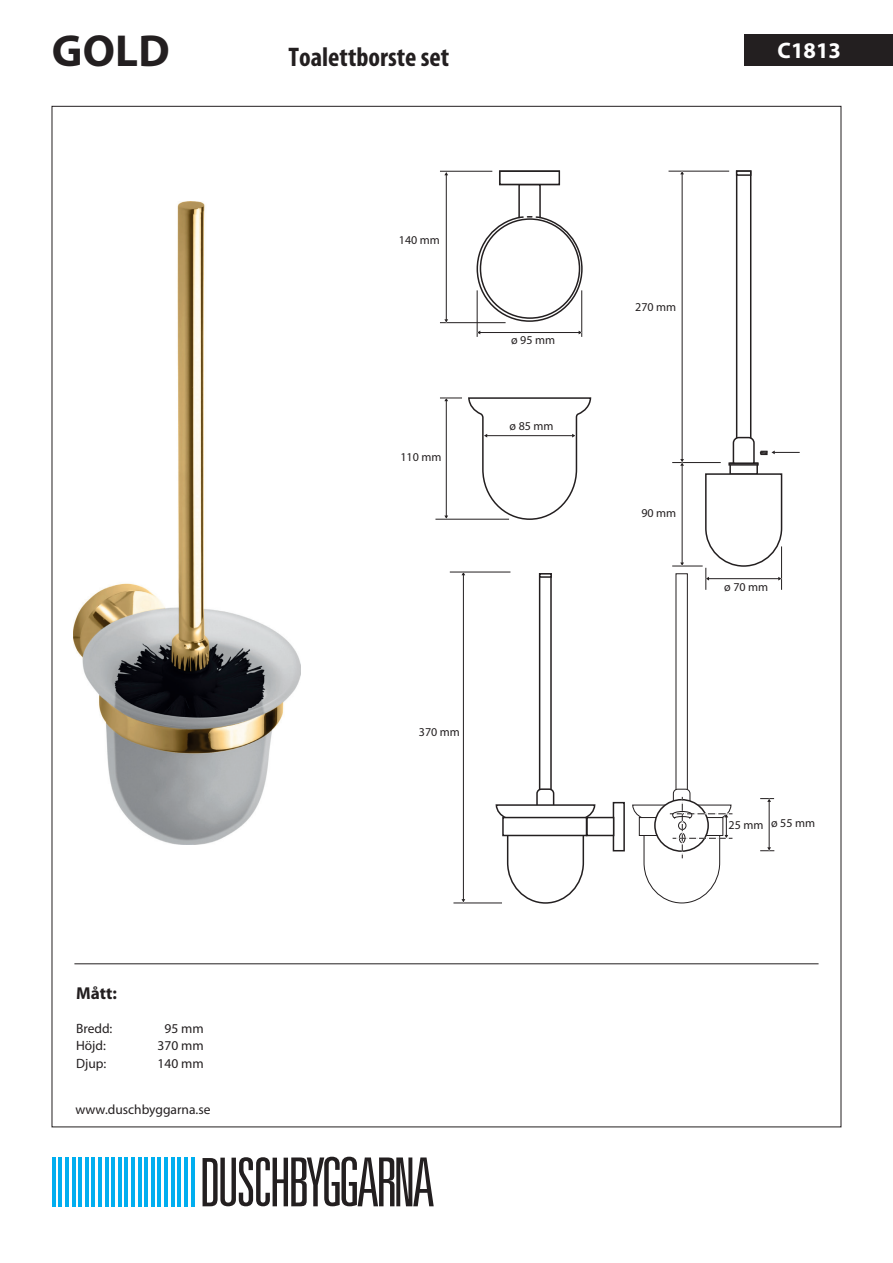
<style>
.page{position:relative;width:893px;height:1263px;background:#fff}
.page>*{position:absolute;margin:0;border:0;box-sizing:border-box;transform-origin:0 0}
.t1{font:700 45px "Myriad Pro";color:#231f20}
.t2{font:700 condensed 27px "Myriad Pro";color:#231f20}
.t3{font:700 22.5px "Myriad Pro";color:#fff}
.t4{font:700 17.25px "Myriad Pro";color:#231f20}
.t5{font:13.5px "Myriad Pro";color:#231f20}
.t6{font:12px "Myriad Pro";color:#231f20}
</style>
<div class="page">
<hr style="left:74px;top:963px;width:745px;height:1px;background:#231f20">
<div style="left:744px;top:34px;width:149px;height:32px;background:#231f20"></div>
<svg style="left:203px;top:1157px;width:231px;height:49px"></svg>
<hr style="left:52px;top:1157px;width:4px;height:49px;background:#00aeef">
<hr style="left:58px;top:1157px;width:4px;height:49px;background:#00aeef">
<hr style="left:65px;top:1157px;width:4px;height:49px;background:#00aeef">
<hr style="left:72px;top:1157px;width:3px;height:49px;background:#00aeef">
<hr style="left:78px;top:1157px;width:4px;height:49px;background:#00aeef">
<hr style="left:85px;top:1157px;width:4px;height:49px;background:#00aeef">
<hr style="left:92px;top:1157px;width:3px;height:49px;background:#00aeef">
<hr style="left:98px;top:1157px;width:4px;height:49px;background:#00aeef">
<hr style="left:105px;top:1157px;width:3px;height:49px;background:#00aeef">
<hr style="left:111px;top:1157px;width:4px;height:49px;background:#00aeef">
<hr style="left:118px;top:1157px;width:4px;height:49px;background:#00aeef">
<hr style="left:125px;top:1157px;width:3px;height:49px;background:#00aeef">
<hr style="left:131px;top:1157px;width:4px;height:49px;background:#00aeef">
<hr style="left:138px;top:1157px;width:3px;height:49px;background:#00aeef">
<hr style="left:144px;top:1157px;width:4px;height:49px;background:#00aeef">
<hr style="left:151px;top:1157px;width:4px;height:49px;background:#00aeef">
<hr style="left:158px;top:1157px;width:3px;height:49px;background:#00aeef">
<hr style="left:164px;top:1157px;width:4px;height:49px;background:#00aeef">
<hr style="left:171px;top:1157px;width:4px;height:49px;background:#00aeef">
<hr style="left:177px;top:1157px;width:4px;height:49px;background:#00aeef">
<hr style="left:184px;top:1157px;width:4px;height:49px;background:#00aeef">
<hr style="left:191px;top:1157px;width:3px;height:49px;background:#00aeef">
<img style="left:74px;top:202px;width:226px;height:643px">
<hr style="left:668px;top:171px;width:61px;height:1px;background:#231f20">
<hr style="left:672px;top:462px;width:49px;height:1px;background:#231f20">
<hr style="left:672px;top:566px;width:31px;height:1px;background:#231f20">
<hr style="left:682px;top:174px;width:1px;height:286px;background:#231f20">
<hr style="left:450px;top:572px;width:60px;height:1px;background:#231f20">
<hr style="left:453px;top:903px;width:49px;height:1px;background:#231f20">
<hr style="left:463px;top:575px;width:1px;height:325px;background:#231f20">
<hr style="left:682px;top:465px;width:1px;height:98px;background:#231f20">
<svg style="left:680px;top:562px;width:4px;height:4px"></svg>
<svg style="left:680px;top:459px;width:4px;height:7px"></svg>
<div style="left:736px;top:170px;width:15px;height:294px;background:#fff;border:2px solid #231f20"></div>
<div style="left:729px;top:463px;width:29px;height:12px;background:#fff;border:2px solid #231f20"></div>
<svg style="left:728px;top:462px;width:31px;height:4px"></svg>
<svg style="left:736px;top:170px;width:15px;height:6px"></svg>
<svg style="left:705px;top:473px;width:78px;height:117px"></svg>
<svg style="left:732px;top:436px;width:68px;height:29px"></svg>
<hr style="left:440px;top:322px;width:66px;height:1px;background:#231f20">
<hr style="left:440px;top:171px;width:52px;height:1px;background:#231f20">
<hr style="left:446px;top:175px;width:1px;height:145px;background:#231f20">
<svg style="left:444px;top:319px;width:4px;height:4px"></svg>
<hr style="left:477px;top:290px;width:1px;height:47px;background:#231f20">
<svg style="left:476px;top:183px;width:107px;height:140px"></svg>
<div style="left:480px;top:219px;width:99px;height:99px;background:#fff;border-radius:50%"></div>
<div style="left:480px;top:218px;width:100px;height:101px;border:2px solid #231f20;border-radius:50%"></div>
<hr style="left:581px;top:290px;width:1px;height:47px;background:#231f20">
<hr style="left:480px;top:332px;width:99px;height:1px;background:#231f20">
<div style="left:499px;top:170px;width:61px;height:15px;background:#fff;border:2px solid #231f20"></div>
<hr style="left:435px;top:519px;width:74px;height:1px;background:#231f20">
<svg style="left:440px;top:397px;width:152px;height:123px"></svg>
<div style="left:539px;top:573px;width:13px;height:238px;background:#fff;border:2px solid #231f20"></div>
<svg style="left:539px;top:573px;width:13px;height:5px"></svg>
<div style="left:613px;top:802px;width:12px;height:49px;background:#fff;border:2px solid #231f20"></div>
<svg style="left:495px;top:788px;width:101px;height:116px"></svg>
<div style="left:586px;top:817px;width:28px;height:19px;background:#fff;border:2px solid #231f20"></div>
<div style="left:502px;top:817px;width:85px;height:19px;background:#fff;border:2px solid #231f20"></div>
<hr style="left:769px;top:801px;width:1px;height:47px;background:#231f20">
<svg style="left:760px;top:847px;width:14px;height:4px"></svg>
<svg style="left:760px;top:798px;width:14px;height:4px"></svg>
<svg style="left:632px;top:789px;width:100px;height:114px"></svg>
<h1 class="t1" style="left:52px;top:21px;width:119px">GOLD</h1>
<h3 class="t3" style="left:778px;top:36px;width:65px">C1813</h3>
<h2 class="t2" style="left:289px;top:40px;width:162px">Toalettborste set</h2>
<p class="t4" style="left:76px;top:982px;width:42px">Mått:</p>
<p class="t5" style="left:76px;top:1020px;width:38px">Bredd:</p>
<p class="t5" style="left:164px;top:1020px;width:41px">95 mm</p>
<p class="t5" style="left:76px;top:1037px;width:31px">Höjd:</p>
<p class="t5" style="left:157px;top:1037px;width:48px">370 mm</p>
<p class="t5" style="left:76px;top:1055px;width:32px">Djup:</p>
<p class="t5" style="left:157px;top:1055px;width:48px">140 mm</p>
<p class="t5" style="left:75px;top:1101px;width:137px">www.duschbyggarna.se</p>
<p class="t6" style="left:399px;top:233px;width:43px">140 mm</p>
<p class="t6" style="left:400px;top:450px;width:43px">110 mm</p>
<p class="t6" style="left:511px;top:333px;width:46px">ø 95 mm</p>
<p class="t6" style="left:510px;top:418px;width:46px">ø 85 mm</p>
<p class="t6" style="left:419px;top:725px;width:43px">370 mm</p>
<p class="t6" style="left:635px;top:299px;width:43px">270 mm</p>
<p class="t6" style="left:641px;top:505px;width:36px">90 mm</p>
<p class="t6" style="left:724px;top:580px;width:46px">ø 70 mm</p>
<p class="t6" style="left:729px;top:815px;width:88px">25 mm ø 55 mm</p>
</div>
